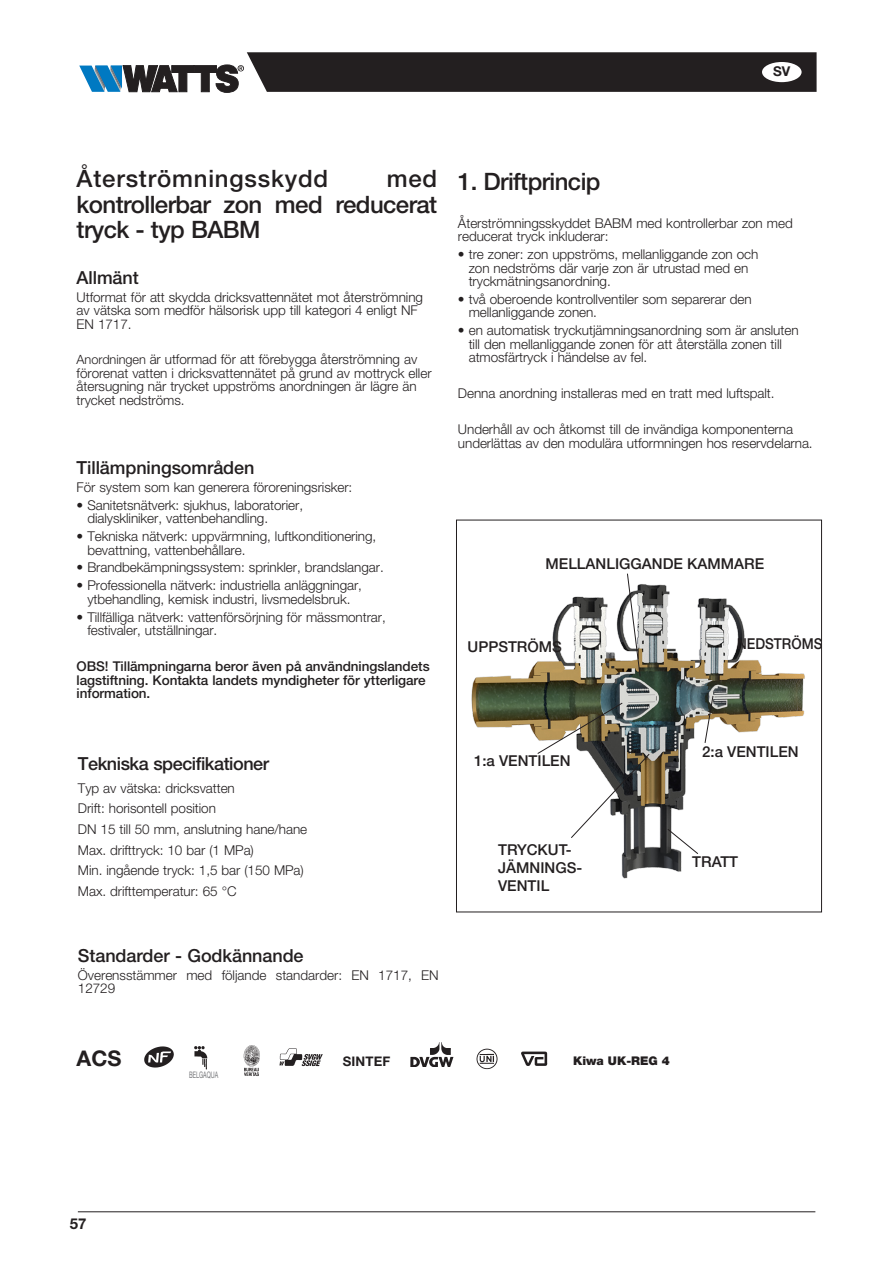
<style>
.page{position:relative;width:893px;height:1263px;background:#fff}
.page>*{position:absolute;margin:0;border:0;box-sizing:border-box;transform-origin:0 0}
._2_Head{font:500 24px/25.5px "Helvetica Neue LT Std";letter-spacing:-.025em;color:#231f20;text-align:justify}
._2_Head-2{font:500 24px "Helvetica Neue LT Std";letter-spacing:.035em;color:#231f20}
.t1{font:700 21.6px "Helvetica Neue LT Std";color:#231f20}
.body-8_5_on_9{font:500 18px "Helvetica Neue LT Std";letter-spacing:-.005em;color:#231f20}
.Subhead_1{font:500 18px "Helvetica Neue LT Std";letter-spacing:-.025em;color:#231f20}
.t2{font:500 15px/18px "Helvetica Neue LT Std";color:#231f20}
.t3{font:500 15px "Helvetica Neue LT Std";color:#231f20;scale:.9 1}
.t4{font:700 15px "Helvetica Neue LT Std";color:#231f20}
.body-8_5_on_9-2{font:300 13.5px/13.5px "Helvetica Neue LT Std";letter-spacing:-.005em;color:#231f20}
.body-8_5_on_9-3{font:500 13.5px/13.5px "Helvetica Neue LT Std";letter-spacing:-.005em;color:#231f20}
.t5{font:700 13.5px "Helvetica Neue LT Std";color:#231f20}
.t6{font:700 13.2px "Helvetica Neue LT Std";letter-spacing:.01em;color:#231f20}
.t7{font:900 12px "Helvetica Neue LT Std";color:#231f20}
.Normal_e{font:9px "Helvetica Neue LT Std";color:#757679;scale:.6 1}
.s1{font-size:12.75px}
</style>
<div class="page">
<hr style="left:78px;top:1211px;width:737px;height:1px;background:#231f20">
<svg style="left:79px;top:52px;width:738px;height:40px;background:#454548"></svg>
<img style="left:471px;top:584px;width:334px;height:295px">
<div style="left:456px;top:520px;width:366px;height:392px;border:1px solid #231f20"></div>
<svg style="left:627px;top:573px;width:14px;height:104px"></svg>
<svg style="left:704px;top:695px;width:10px;height:49px"></svg>
<svg style="left:537px;top:702px;width:113px;height:137px"></svg>
<svg style="left:667px;top:828px;width:32px;height:27px"></svg>
<img style="left:144px;top:1046px;width:29px;height:22px">
<img style="left:243px;top:1045px;width:17px;height:31px">
<img style="left:194px;top:1046px;width:14px;height:24px">
<img style="left:476px;top:1048px;width:22px;height:22px">
<img style="left:410px;top:1042px;width:44px;height:24px">
<img style="left:521px;top:1051px;width:27px;height:15px">
<img style="left:279px;top:1048px;width:44px;height:19px">
<p class="t5" style="left:773px;top:63px;width:19px">SV</p>
<p class="_2_Head-2" style="left:77px;top:164px;width:253px">Återströmningsskydd</p>
<p class="_2_Head" style="left:77px;top:166px;width:362px;text-indent:310px">med kontrollerbar zon med reducerat tryck - typ BABM</p>
<p class="body-8_5_on_9" style="left:77px;top:267px;width:64px">Allmänt</p>
<p class="body-8_5_on_9-2" style="left:77px;top:290px;width:348px">Utformat för att skydda dricksvattennätet mot återströmning av vätska som medför hälsorisk upp till kategori 4 enligt NF<br>EN 1717.</p>
<p class="body-8_5_on_9-2" style="left:77px;top:353px;width:356px"><span class="s1">Anordningen</span> är utformad för att förebygga återströmning av förorenat vatten i dricksvattennätet på grund av mottryck eller återsugning när trycket uppströms anordningen är lägre än trycket nedströms.</p>
<p class="body-8_5_on_9" style="left:77px;top:457px;width:179px">Tillämpningsområden</p>
<p class="body-8_5_on_9-2" style="left:77px;top:480px;width:277px">För system som kan generera föroreningsrisker:</p>
<p class="body-8_5_on_9-2" style="left:87px;top:498px;width:217px;text-indent:-11px">• Sanitetsnätverk: sjukhus, laboratorier, dialyskliniker, vattenbehandling.</p>
<p class="body-8_5_on_9-2" style="left:87px;top:529px;width:290px;text-indent:-11px">• Tekniska nätverk: uppvärmning, luftkonditionering, bevattning, vattenbehållare.</p>
<p class="body-8_5_on_9-2" style="left:77px;top:561px;width:309px">• Brandbekämpningssystem: sprinkler, brandslangar.</p>
<p class="body-8_5_on_9-2" style="left:77px;top:579px;width:287px;text-align:center">• Professionella nätverk: industriella anläggningar, ytbehandling, kemisk industri, livsmedelsbruk.</p>
<p class="body-8_5_on_9-2" style="left:87px;top:610px;width:300px;text-indent:-11px">• Tillfälliga nätverk: vattenförsörjning för mässmontrar, festivaler, utställningar.</p>
<p class="body-8_5_on_9-3" style="left:77px;top:659px;width:355px">OBS! Tillämpningarna beror även på användningslandets lagstiftning. Kontakta landets myndigheter för ytterligare information.</p>
<p class="Subhead_1" style="left:78px;top:753px;width:193px">Tekniska specifikationer</p>
<p class="body-8_5_on_9-2" style="left:78px;top:781px;width:158px">Typ av vätska: dricksvatten</p>
<p class="body-8_5_on_9-2" style="left:78px;top:801px;width:139px">Drift: horisontell position</p>
<p class="body-8_5_on_9-2" style="left:78px;top:822px;width:231px">DN 15 till 50 mm, anslutning hane/hane</p>
<p class="body-8_5_on_9-2" style="left:78px;top:843px;width:177px">Max. drifttryck: 10 bar (1 MPa)</p>
<p class="body-8_5_on_9-2" style="left:78px;top:863px;width:227px">Min. ingående tryck: 1,5 bar (150 MPa)</p>
<p class="body-8_5_on_9-2" style="left:78px;top:884px;width:160px">Max. drifttemperatur: 65 °C</p>
<p class="body-8_5_on_9" style="left:78px;top:944px;width:227px">Standarder - Godkännande</p>
<p class="body-8_5_on_9-2" style="left:78px;top:968px;width:362px">Överensstämmer med följande standarder: EN 1717, EN<br>12729</p>
<p class="_2_Head" style="left:458px;top:168px;width:144px">1. Driftprincip</p>
<p class="body-8_5_on_9-2" style="left:458px;top:216px;width:336px">Återströmningsskyddet BABM med kontrollerbar zon med reducerat tryck inkluderar:</p>
<p class="body-8_5_on_9-2" style="left:469px;top:247px;width:291px;text-indent:-11px">• tre zoner: zon uppströms, mellanliggande zon och zon nedströms där varje zon är utrustad med en tryckmätningsanordning.</p>
<p class="body-8_5_on_9-2" style="left:469px;top:292px;width:285px;text-indent:-11px">• två oberoende kontrollventiler som separerar den mellanliggande zonen.</p>
<p class="body-8_5_on_9-2" style="left:469px;top:324px;width:331px;text-indent:-11px">• en automatisk tryckutjämningsanordning som är ansluten till den mellanliggande zonen för att återställa zonen till atmosfärtryck i händelse av fel.</p>
<p class="body-8_5_on_9-2" style="left:458px;top:386px;width:318px">Denna anordning installeras med en tratt med luftspalt.</p>
<p class="body-8_5_on_9-2" style="left:458px;top:422px;width:356px">Underhåll av och åtkomst till de invändiga komponenterna underlättas av den modulära utformningen hos reservdelarna.</p>
<p class="t2" style="left:546px;top:554px;width:220px">MELLANLIGGANDE KAMMARE</p>
<p class="t2" style="left:468px;top:637px;width:96px">UPPSTRÖMS</p>
<p class="t3" style="left:737px;top:635px;width:96px">NEDSTRÖMS</p>
<p class="t2" style="left:474px;top:751px;width:98px">1:a VENTILEN</p>
<p class="t2" style="left:498px;top:840px;width:86px">TRYCKUT-<br>JÄMNINGS-<br>VENTIL</p>
<p class="t2" style="left:702px;top:742px;width:98px">2:a VENTILEN</p>
<p class="t2" style="left:692px;top:852px;width:47px">TRATT</p>
<p class="t1" style="left:77px;top:1045px;width:46px">ACS</p>
<p class="t6" style="left:343px;top:1053px;width:49px">SINTEF</p>
<p class="t7" style="left:573px;top:1053px;width:98px">Kiwa UK-REG 4</p>
<p class="t4" style="left:70px;top:1214px;width:18px">57</p>
<p class="Normal_e" style="left:189px;top:1070px;width:50px">BELGAQUA</p>
</div>
